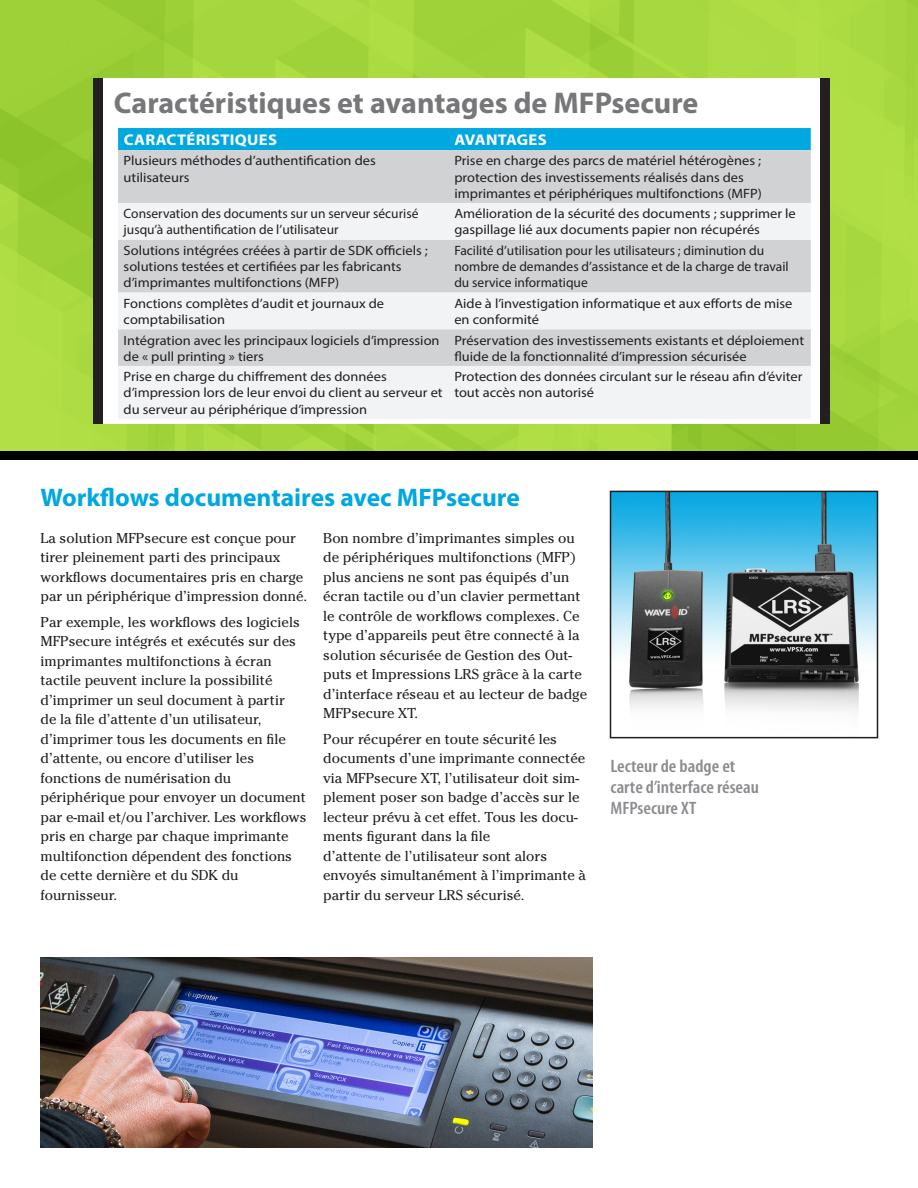
<style>
.page{position:relative;width:918px;height:1188px;background:#fff}
.page>*{position:absolute;margin:0;border:0;box-sizing:border-box;transform-origin:0 0}
.Head{font:700 30px "Myriad Pro";color:#77777a}
.Head-2{font:700 25.5px "Myriad Pro";color:#00a8e2}
.t1{font:600 condensed 18px/21px "Myriad Pro";color:#8a8c8f;scale:1.07 1}
.t2{font:700 15.6px "Myriad Pro";letter-spacing:.02em;color:#fff;scale:1.07 1}
.Body_text{font:14.25px/19.5px "Cheltenham Std";color:#231f20}
.t3{font:13.5px/16.2px "Myriad Pro";color:#231f20;scale:1.07 1}
.t4{font:13.5px/16.2px "Myriad Pro";color:#231f20}
</style>
<div class="page">
<img style="left:0;top:0;width:918px;height:451px">
<div style="left:94px;top:78px;width:736px;height:345px;background:#fff"></div>
<div style="left:0;top:451px;width:918px;height:9px;background:#000"></div>
<img style="left:613px;top:494px;width:262px;height:218px">
<div style="left:610px;top:491px;width:268px;height:247px;border:2px solid #231f20"></div>
<div style="left:118px;top:128px;width:693px;height:22px;background:#00a8e2"></div>
<div style="left:118px;top:150px;width:693px;height:53px;background:#d1d2d4"></div>
<svg style="left:118px;top:203px;width:693px;height:216px;fill:#f2f3f4"></svg>
<img style="left:40px;top:957px;width:552px;height:191px">
<div style="left:94px;top:78px;width:9px;height:345px;background:#231f20"></div>
<div style="left:821px;top:78px;width:9px;height:345px;background:#231f20"></div>
<p class="Head" style="left:114px;top:83px;width:586px">Caractéristiques et avantages de MFPsecure</p>
<p class="t2" style="left:124px;top:129px;width:145px">CARACTÉRISTIQUES</p>
<p class="t2" style="left:455px;top:129px;width:88px">AVANTAGES</p>
<p class="t3" style="left:124px;top:153px;width:237px">Plusieurs méthodes d’authentification des utilisateurs</p>
<p class="t3" style="left:454px;top:153px;width:289px">Prise en charge des parcs de matériel hétérogènes ; protection des investissements réalisés dans des imprimantes et périphériques multifonctions (MFP)</p>
<p class="t4" style="left:124px;top:205px;width:296px">Conservation des documents sur un serveur sécurisé jusqu’à authentification de l’utilisateur</p>
<p class="t3" style="left:454px;top:205px;width:321px">Amélioration de la sécurité des documents ; supprimer le gaspillage lié aux documents papier non récupérés</p>
<p class="t3" style="left:124px;top:242px;width:286px">Solutions intégrées créées à partir de SDK officiels ; solutions testées et certifiées par les fabricants d’imprimantes multifonctions (MFP)</p>
<p class="t4" style="left:454px;top:242px;width:336px">Facilité d’utilisation pour les utilisateurs ; diminution du nombre de demandes d’assistance et de la charge de travail du service informatique</p>
<p class="t3" style="left:124px;top:295px;width:245px">Fonctions complètes d’audit et journaux de comptabilisation</p>
<p class="t3" style="left:454px;top:295px;width:317px">Aide à l’investigation informatique et aux efforts de mise en conformité</p>
<p class="t3" style="left:124px;top:332px;width:297px">Intégration avec les principaux logiciels d’impression de « pull printing » tiers</p>
<p class="t3" style="left:454px;top:332px;width:329px">Préservation des investissements existants et déploiement fluide de la fonctionnalité d’impression sécurisée</p>
<p class="t3" style="left:124px;top:368px;width:300px">Prise en charge du chiffrement des données d’impression lors de leur envoi du client au serveur et du serveur au périphérique d’impression</p>
<p class="t3" style="left:454px;top:368px;width:327px">Protection des données circulant sur le réseau afin d’éviter tout accès non autorisé</p>
<p class="Head-2" style="left:40px;top:481px;width:481px">Workflows documentaires avec MFPsecure</p>
<p class="Body_text" style="left:40px;top:528px;width:268px">La solution MFPsecure est conçue pour tirer pleinement parti des principaux workflows documentaires pris en charge par un périphérique d’impression donné.</p>
<p class="Body_text" style="left:40px;top:612px;width:268px">Par exemple, les workflows des logiciels MFPsecure intégrés et exécutés sur des imprimantes multifonctions à écran tactile peuvent inclure la possibilité d’imprimer un seul document à partir<br>de la file d’attente d’un utilisateur, d’imprimer tous les documents en file d’attente, ou encore d’utiliser les fonctions de numérisation du périphérique pour envoyer un document par e-mail et/ou l’archiver. Les workflows pris en charge par chaque imprimante multifonction dépendent des fonctions de cette dernière et du SDK du fournisseur.</p>
<p class="Body_text" style="left:323px;top:528px;width:265px">Bon nombre d’imprimantes simples ou de périphériques multifonctions (MFP) plus anciens ne sont pas équipés d’un écran tactile ou d’un clavier permettant le contrôle de workflows complexes. Ce type d’appareils peut être connecté à la solution sécurisée de Gestion des Out&shy;puts et Impressions LRS grâce à la carte d’interface réseau et au lecteur de badge MFPsecure XT.</p>
<p class="Body_text" style="left:323px;top:729px;width:264px">Pour récupérer en toute sécurité les documents d’une imprimante connectée via MFPsecure XT, l’utilisateur doit sim&shy;plement poser son badge d’accès sur le lecteur prévu à cet effet. Tous les docu&shy;ments figurant dans la file<br>d’attente de l’utilisateur sont alors envoyés simultanément à l’imprimante à partir du serveur LRS sécurisé.</p>
<p class="t1" style="left:610px;top:756px;width:140px">Lecteur de badge et carte d’interface réseau<br>MFPsecure XT</p>
</div>
